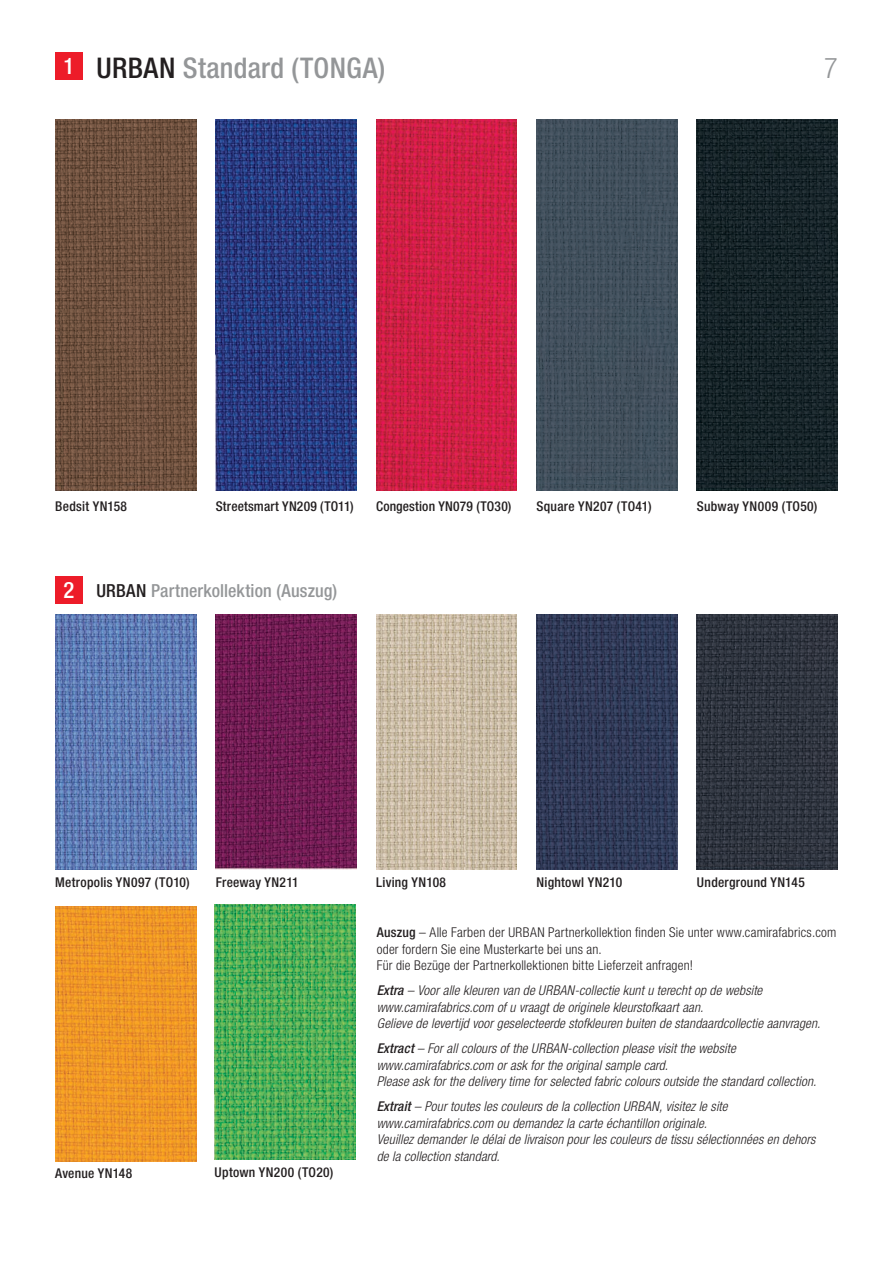
<style>
.page{position:relative;width:893px;height:1263px;background:#fff}
.page>*{position:absolute;margin:0;border:0;box-sizing:border-box;transform-origin:0 0}
.t1{font:500 condensed 28.5px "Helvetica Neue LT";letter-spacing:.015em;color:#949698}
.t2{font:300 condensed 28.5px "Helvetica Neue LT";color:#949698}
.t3{font:500 condensed 22.65px "Helvetica Neue LT";color:#fff}
.t4{font:500 condensed 18px "Helvetica Neue LT";letter-spacing:.01em;color:#949698}
.t5{font:italic 300 condensed 13.5px/16.5px "Helvetica Neue LT";letter-spacing:.01em;color:#231f20}
.t6{font:500 condensed 13.5px "Helvetica Neue LT";letter-spacing:.02em;color:#231f20}
.t7{font:300 condensed 13.5px/16.5px "Helvetica Neue LT";letter-spacing:.015em;color:#231f20}
.s1{color:#231f20}
.s2{font-weight:500}
</style>
<div class="page">
<div style="left:55px;top:53px;width:27px;height:27px;background:#ed1c29"></div>
<div style="left:55px;top:576px;width:27px;height:27px;background:#ed1c29"></div>
<img style="left:55px;top:119px;width:141px;height:371px">
<img style="left:216px;top:119px;width:140px;height:371px">
<img style="left:697px;top:119px;width:141px;height:371px">
<img style="left:537px;top:119px;width:140px;height:371px">
<img style="left:376px;top:119px;width:141px;height:371px">
<img style="left:376px;top:614px;width:141px;height:256px">
<img style="left:697px;top:614px;width:141px;height:256px">
<img style="left:537px;top:614px;width:140px;height:256px">
<img style="left:55px;top:614px;width:141px;height:256px">
<img style="left:216px;top:614px;width:140px;height:256px">
<img style="left:55px;top:906px;width:141px;height:255px">
<img style="left:215px;top:905px;width:140px;height:255px">
<h2 class="t3" style="left:63px;top:53px;width:12px">0</h2>
<h2 class="t3" style="left:63px;top:53px;width:12px">1</h2>
<h1 class="t1" style="left:96px;top:51px;width:290px"><span class="s1">URBAN</span> Standard (TONGA)</h1>
<h1 class="t2" style="left:824px;top:51px;width:15px">7</h1>
<p class="t6" style="left:55px;top:498px;width:73px">Bedsit YN158</p>
<p class="t6" style="left:376px;top:498px;width:137px">Congestion YN079 (TO30)</p>
<p class="t6" style="left:536px;top:498px;width:117px">Square YN207 (TO41)</p>
<p class="t6" style="left:697px;top:498px;width:122px">Subway YN009 (TO50)</p>
<p class="t6" style="left:216px;top:498px;width:140px">Streetsmart YN209 (TO11)</p>
<h2 class="t3" style="left:63px;top:576px;width:12px">2</h2>
<h2 class="t3" style="left:63px;top:576px;width:12px">1</h2>
<h3 class="t4" style="left:96px;top:580px;width:242px"><span class="s1">URBAN</span> Partnerkollektion (Auszug)</h3>
<p class="t6" style="left:55px;top:874px;width:136px">Metropolis YN097 (TO10)</p>
<p class="t6" style="left:216px;top:874px;width:85px">Freeway YN211</p>
<p class="t6" style="left:376px;top:874px;width:71px">Living YN108</p>
<p class="t6" style="left:537px;top:874px;width:87px">Nightowl YN210</p>
<p class="t6" style="left:697px;top:874px;width:109px">Underground YN145</p>
<p class="t6" style="left:55px;top:1165px;width:79px">Avenue YN148</p>
<p class="t6" style="left:215px;top:1164px;width:120px">Uptown YN200 (TO20)</p>
<p class="t7" style="left:377px;top:924px;width:461px"><span class="s2">Auszug</span> – Alle Farben der URBAN Partnerkollektion finden Sie unter www.camirafabrics.com oder fordern Sie eine Musterkarte bei uns an.<br>Für die Bezüge der Partnerkollektionen bitte Lieferzeit anfragen!</p>
<p class="t5" style="left:377px;top:982px;width:445px"><span class="s2">Extra</span> – Voor alle kleuren van de URBAN-collectie kunt u terecht op de website www.camirafabrics.com of u vraagt de originele kleurstofkaart aan.<br>Gelieve de levertijd voor geselecteerde stofkleuren buiten de standaardcollectie aanvragen.</p>
<p class="t5" style="left:377px;top:1040px;width:441px"><span class="s2">Extract</span> – For all colours of the URBAN-collection please visit the website www.camirafabrics.com or ask for the original sample card.<br>Please ask for the delivery time for selected fabric colours outside the standard collection.</p>
<p class="t5" style="left:377px;top:1098px;width:440px"><span class="s2">Extrait</span> – Pour toutes les couleurs de la collection URBAN, visitez le site www.camirafabrics.com ou demandez la carte échantillon originale.<br>Veuillez demander le délai de livraison pour les couleurs de tissu sélectionnées en dehors de la collection standard.</p>
</div>
